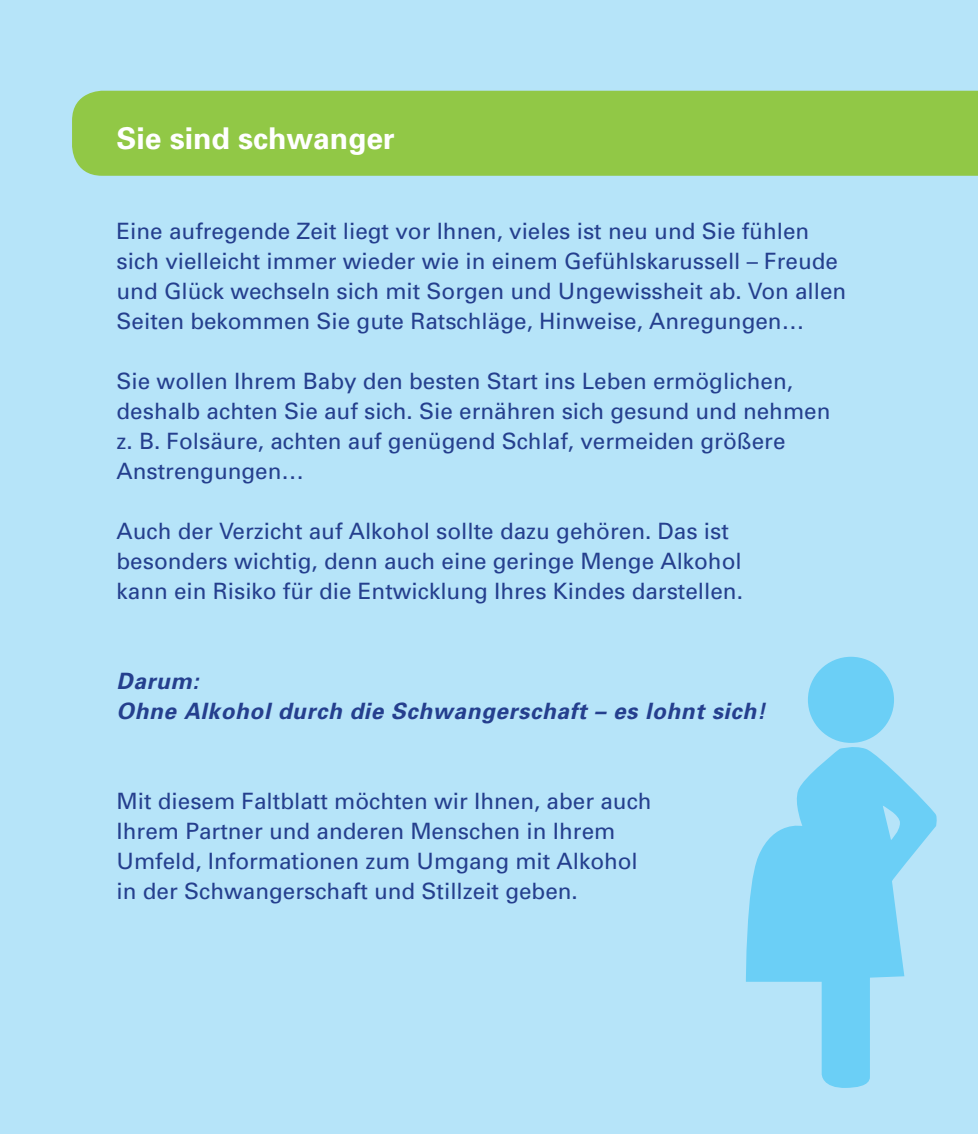
<style>
.page{position:relative;width:978px;height:1134px;background:#b6e4f9}
.page>*{position:absolute;margin:0;border:0;box-sizing:border-box;transform-origin:0 0}
.t1{font:700 30px "Univers";color:#fff}
.t2{font:22.5px/30px "Univers";color:#253f8e}
.t3{font:italic 700 22.5px/30px "Univers";letter-spacing:.03em;color:#253f8e}
</style>
<div class="page">
<div style="left:72px;top:91px;width:906px;height:85px;background:#91c846"></div>
<svg style="left:746px;top:747px;width:191px;height:341px;fill:#6bcff6"></svg>
<div style="left:808px;top:657px;width:86px;height:86px;background:#6bcff6;border-radius:50%"></div>
<h1 class="t1" style="left:117px;top:119px;width:280px">Sie sind schwanger</h1>
<p class="t2" style="left:117px;top:216px;width:731px">Eine aufregende Zeit liegt vor Ihnen, vieles ist neu und Sie fühlen sich vielleicht immer wieder wie in einem Gefühlskarussell – Freude und Glück wechseln sich mit Sorgen und Ungewissheit ab. Von allen Seiten bekommen Sie gute Ratschläge, Hinweise, Anregungen…</p>
<p class="t2" style="left:117px;top:366px;width:715px">Sie wollen Ihrem Baby den besten Start ins Leben ermöglichen, deshalb achten Sie auf sich. Sie ernähren sich gesund und nehmen z. B. Folsäure, achten auf genügend Schlaf, vermeiden größere Anstrengungen…</p>
<p class="t2" style="left:117px;top:516px;width:628px">Auch der Verzicht auf Alkohol sollte dazu gehören. Das ist besonders wichtig, denn auch eine geringe Menge Alkohol kann ein Risiko für die Entwicklung Ihres Kindes darstellen.</p>
<p class="t3" style="left:117px;top:666px;width:651px">Darum:<br>Ohne Alkohol durch die Schwangerschaft – es lohnt sich!</p>
<p class="t2" style="left:117px;top:786px;width:537px">Mit diesem Faltblatt möchten wir Ihnen, aber auch Ihrem Partner und anderen Menschen in Ihrem Umfeld, Informationen zum Umgang mit Alkohol in der Schwangerschaft und Stillzeit geben.</p>
</div>
